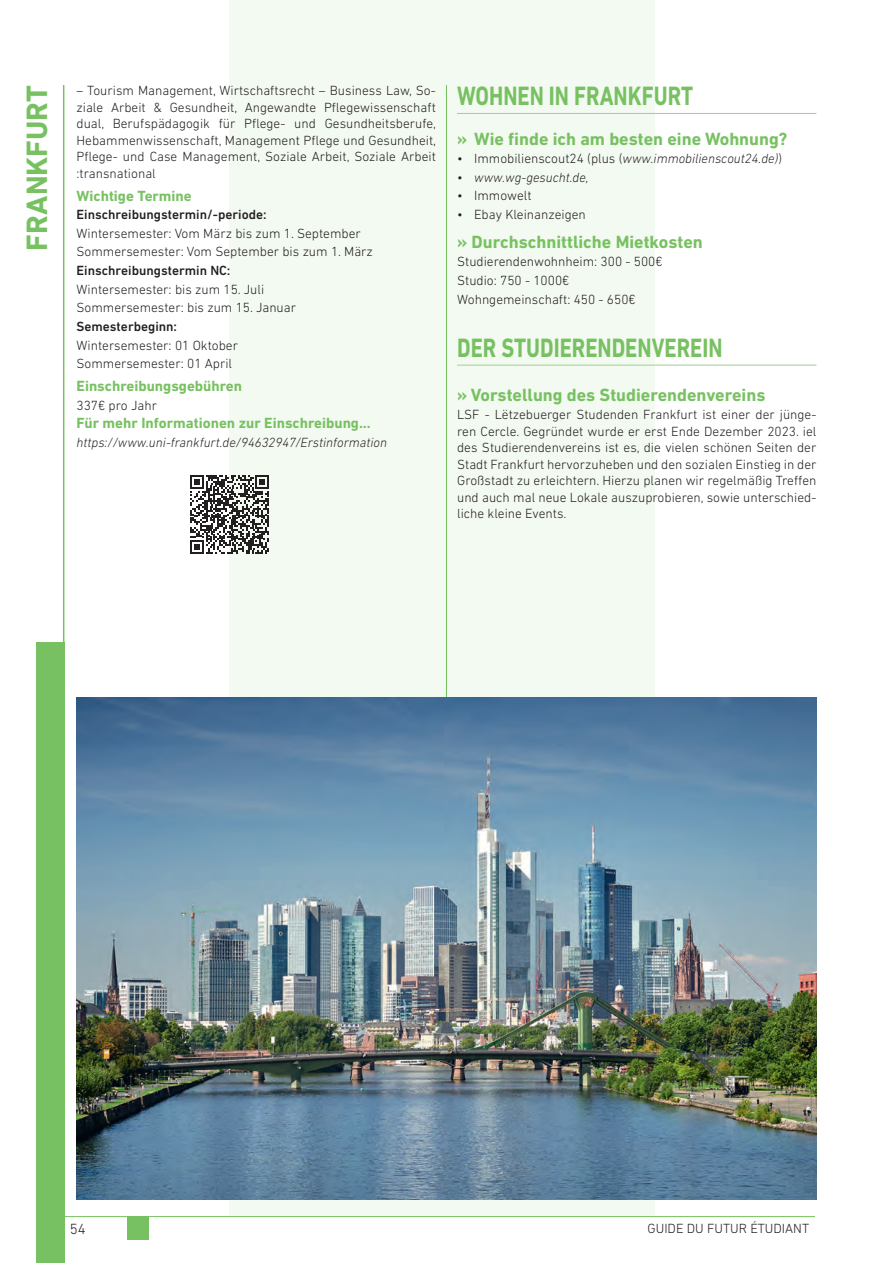
<style>
.page{position:relative;width:893px;height:1263px;background:#fff}
.page>*{position:absolute;margin:0;border:0;box-sizing:border-box;transform-origin:0 0}
.t1{font:700 30px "DIN Next LT Pro";color:#78c162}
.t2{font:700 27px "DIN Next LT Pro";color:#78c162;scale:.8 1}
.t3{font:700 18px "DIN Next LT Pro";color:#78c162}
.t4{font:700 15px "DIN Next LT Pro";color:#78c162}
.t5{font:300 15px "DIN Next LT Pro";color:#231f20}
.t6{font:300 13.5px/16.5px "DIN Next LT Pro";color:#231f20}
.t7{font:italic 300 13.5px "DIN Next LT Pro";color:#231f20}
.t8{font:500 13.5px "DIN Next LT Pro";color:#231f20}
.s1{font-style:italic}
.s2{font-style:normal}
</style>
<div class="page">
<div style="left:230px;top:0;width:425px;height:1216px;background:#f3faf1"></div>
<hr style="left:63px;top:85px;width:1px;height:1178px;background:#78c162">
<div style="left:128px;top:1216px;width:21px;height:24px;background:#78c162"></div>
<hr style="left:64px;top:1216px;width:64px;height:1px;background:#78c162">
<hr style="left:149px;top:1216px;width:666px;height:1px;background:#78c162">
<div style="left:36px;top:642px;width:28px;height:621px;background:#78c162"></div>
<hr style="left:446px;top:85px;width:1px;height:1114px;background:#78c162">
<svg style="left:190px;top:475px;width:79px;height:79px"></svg>
<hr style="left:457px;top:113px;width:359px;height:1px;background:#a0d08e">
<hr style="left:457px;top:365px;width:359px;height:1px;background:#a0d08e">
<img style="left:77px;top:698px;width:739px;height:501px">
<h1 class="t1" style="left:19px;top:251px;width:167px;rotate:-90deg">FRANKFURT</h1>
<p class="t6" style="left:77px;top:82px;width:361px;text-align:justify">– Tourism Management, Wirtschaftsrecht – Business Law, So&shy;ziale Arbeit &amp; Gesundheit, Angewandte Pflegewissenschaft dual, Berufspädagogik für Pflege- und Gesundheitsberufe, Hebammenwissenschaft, Management Pflege und Gesundheit, Pflege- und Case Management, Soziale Arbeit, Soziale Arbeit :transnational</p>
<p class="t4" style="left:77px;top:187px;width:117px">Wichtige Termine</p>
<p class="t8" style="left:77px;top:207px;width:192px">Einschreibungstermin/-periode:</p>
<p class="t6" style="left:77px;top:224px;width:298px;line-height:18.6px">Wintersemester: Vom März bis zum 1. September<br>Sommersemester: Vom September bis zum 1. März</p>
<p class="t8" style="left:77px;top:263px;width:155px">Einschreibungstermin NC:</p>
<p class="t6" style="left:77px;top:280px;width:221px;line-height:18.6px">Wintersemester: bis zum 15. Juli<br>Sommersemester: bis zum 15. Januar</p>
<p class="t8" style="left:77px;top:319px;width:102px">Semesterbeginn:</p>
<p class="t6" style="left:77px;top:336px;width:163px;line-height:18.6px">Wintersemester: 01 Oktober<br>Sommersemester: 01 April</p>
<p class="t4" style="left:77px;top:377px;width:167px">Einschreibungsgebühren</p>
<p class="t6" style="left:77px;top:397px;width:82px">337€ pro Jahr</p>
<p class="t4" style="left:77px;top:414px;width:296px">Für mehr Informationen zur Einschreibung...</p>
<p class="t7" style="left:77px;top:435px;width:312px">https://www.uni-frankfurt.de/94632947/Erstinformation</p>
<h2 class="t2" style="left:457px;top:80px;width:297px">WOHNEN IN FRANKFURT</h2>
<h3 class="t3" style="left:457px;top:128px;width:332px">» Wie finde ich am besten eine Wohnung?</h3>
<p class="t6" style="left:457px;top:150px;width:327px">• Immobilienscout24 (plus (<span class="s1">www.immobilienscout24.de)</span>)</p>
<p class="t7" style="left:457px;top:169px;width:133px"><span class="s2">•</span> www.wg-gesucht.de,</p>
<p class="t6" style="left:457px;top:187px;width:76px">• Immowelt</p>
<p class="t6" style="left:457px;top:206px;width:130px">• Ebay Kleinanzeigen</p>
<h3 class="t3" style="left:457px;top:231px;width:247px">» Durchschnittliche Mietkosten</h3>
<p class="t6" style="left:457px;top:252px;width:207px;line-height:18.6px">Studierendenwohnheim: 300 - 500€<br>Studio: 750 - 1000€<br>Wohngemeinschaft: 450 - 650€</p>
<h2 class="t2" style="left:457px;top:332px;width:333px">DER STUDIERENDENVEREIN</h2>
<h3 class="t3" style="left:457px;top:384px;width:310px">» Vorstellung des Studierendenvereins</h3>
<p class="t6" style="left:457px;top:406px;width:361px;text-align:justify">LSF - Lëtzebuerger Studenden Frankfurt ist einer der jünge&shy;ren Cercle. Gegründet wurde er erst Ende Dezember 2023. iel des Studierendenvereins ist es, die vielen schönen Seiten der Stadt Frankfurt hervorzuheben und den sozialen Einstieg in der Großstadt zu erleichtern. Hierzu planen wir regelmäßig Treffen und auch mal neue Lokale auszuprobieren, sowie unterschied&shy;liche kleine Events.</p>
<p class="t5" style="left:70px;top:1220px;width:17px">54</p>
<p class="t6" style="left:647px;top:1220px;width:163px">GUIDE DU FUTUR ÉTUDIANT</p>
</div>
